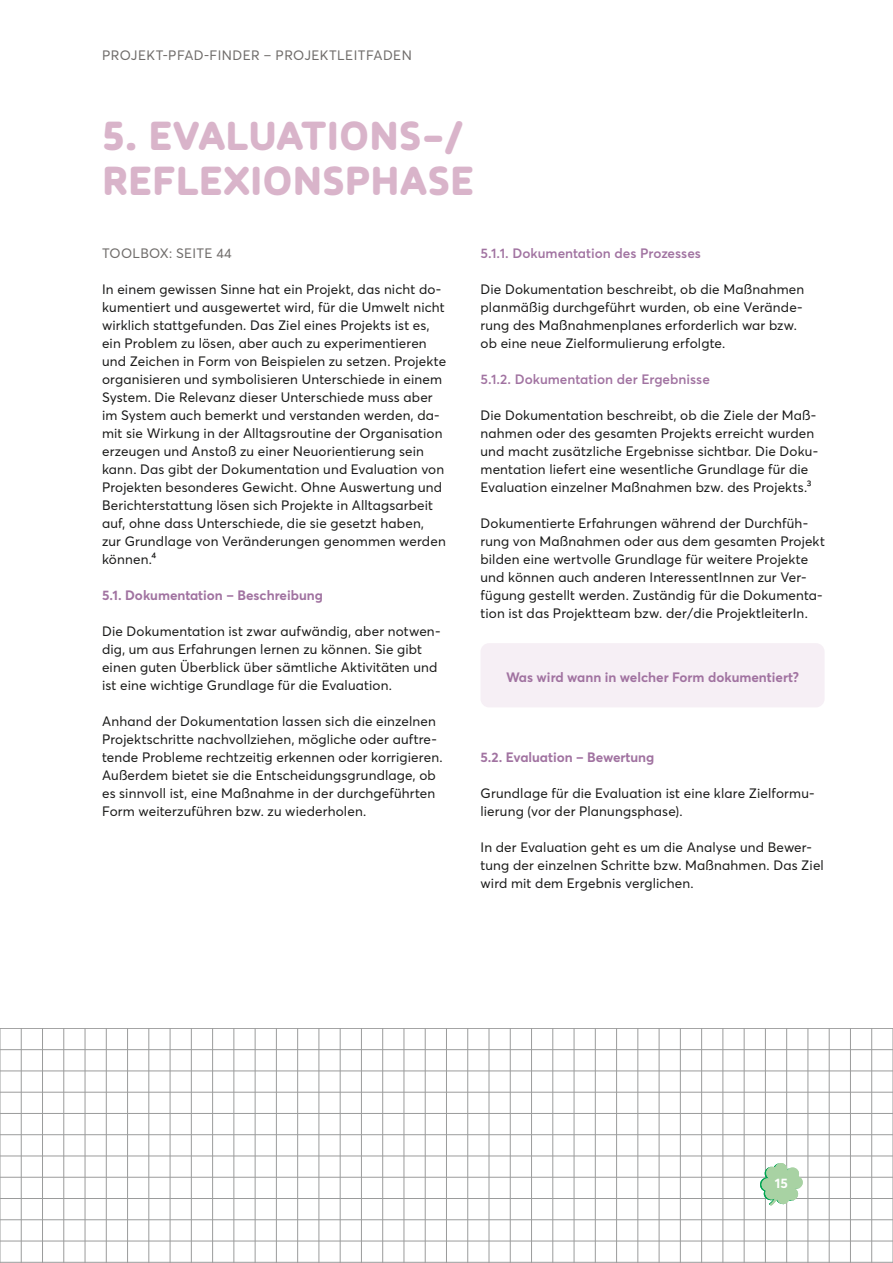
<style>
.page{position:relative;width:893px;height:1263px;background:#fff}
.page>*{position:absolute;margin:0;border:0;box-sizing:border-box;transform-origin:0 0}
.t1{font:900 40.5px/45px "Apoka";color:#d9b4ca}
.t2{font:13.5px/18px "Averta";letter-spacing:.015em;color:#191918}
.t3{font:700 13.5px "Averta";color:#a173a1}
.t4{font:600 13.5px "Averta";color:#a173a1}
.t5{font:13.5px "Averta";letter-spacing:.035em;color:#6f6c6a}
.t6{font:700 13.5px "Averta";color:#fff}
</style>
<div class="page">
<svg style="left:0;top:1028px;width:893px;height:235px"></svg>
<svg style="left:760px;top:1163px;width:43px;height:42px"></svg>
<div style="left:480px;top:643px;width:344px;height:64px;background:#f6eff5;border-radius:9px"></div>
<p class="t5" style="left:102px;top:46px;width:311px">PROJEKT-PFAD-FINDER – PROJEKTLEITFADEN</p>
<h1 class="t1" style="left:102px;top:113px;width:373px">5. EVALUATIONS-/<br>REFLEXIONSPHASE</h1>
<p class="t5" style="left:102px;top:244px;width:131px">TOOLBOX: SEITE 44</p>
<p class="t2" style="left:102px;top:280px;width:346px">In einem gewissen Sinne hat ein Projekt, das nicht do&shy;kumentiert und ausgewertet wird, für die Umwelt nicht wirklich stattgefunden. Das Ziel eines Projekts ist es, ein Problem zu lösen, aber auch zu experimentieren und Zeichen in Form von Beispielen zu setzen. Projekte organisieren und symbolisieren Unterschiede in einem System. Die Relevanz dieser Unterschiede muss aber im System auch bemerkt und verstanden werden, da&shy;mit sie Wirkung in der Alltagsroutine der Organisation erzeugen und Anstoß zu einer Neuorientierung sein kann. Das gibt der Dokumentation und Evaluation von Projekten besonderes Gewicht. Ohne Auswertung und Berichterstattung lösen sich Projekte in Alltagsarbeit auf, ohne dass Unterschiede, die sie gesetzt haben, zur Grundlage von Veränderungen genommen werden können.4</p>
<p class="t3" style="left:102px;top:586px;width:222px">5.1. Dokumentation – Beschreibung</p>
<p class="t2" style="left:102px;top:622px;width:340px">Die Dokumentation ist zwar aufwändig, aber notwen&shy;dig, um aus Erfahrungen lernen zu können. Sie gibt einen guten Überblick über sämtliche Aktivitäten und ist eine wichtige Grundlage für die Evaluation.</p>
<p class="t2" style="left:102px;top:712px;width:340px">Anhand der Dokumentation lassen sich die einzelnen Projektschritte nachvollziehen, mögliche oder auftre&shy;tende Probleme rechtzeitig erkennen oder korrigieren.<br>Außerdem bietet sie die Entscheidungsgrundlage, ob es sinnvoll ist, eine Maßnahme in der durchgeführten Form weiterzuführen bzw. zu wiederholen.</p>
<p class="t4" style="left:480px;top:244px;width:222px">5.1.1. Dokumentation des Prozesses</p>
<p class="t2" style="left:480px;top:280px;width:325px">Die Dokumentation beschreibt, ob die Maßnahmen planmäßig durchgeführt wurden, ob eine Verände&shy;rung des Maßnahmenplanes erforderlich war bzw. ob eine neue Zielformulierung erfolgte.</p>
<p class="t4" style="left:480px;top:370px;width:231px">5.1.2. Dokumentation der Ergebnisse</p>
<p class="t2" style="left:480px;top:406px;width:339px">Die Dokumentation beschreibt, ob die Ziele der Maß&shy;nahmen oder des gesamten Projekts erreicht wurden und macht zusätzliche Ergebnisse sichtbar. Die Doku&shy;mentation liefert eine wesentliche Grundlage für die Evaluation einzelner Maßnahmen bzw. des Projekts.3</p>
<p class="t2" style="left:480px;top:514px;width:346px">Dokumentierte Erfahrungen während der Durchfüh&shy;rung von Maßnahmen oder aus dem gesamten Projekt bilden eine wertvolle Grundlage für weitere Projekte und können auch anderen InteressentInnen zur Ver&shy;fügung gestellt werden. Zuständig für die Dokumenta&shy;tion ist das Projektteam bzw. der/die ProjektleiterIn.</p>
<p class="t3" style="left:506px;top:668px;width:295px">Was wird wann in welcher Form dokumentiert?</p>
<p class="t3" style="left:480px;top:748px;width:175px">5.2. Evaluation – Bewertung</p>
<p class="t2" style="left:480px;top:784px;width:336px">Grundlage für die Evaluation ist eine klare Zielformu&shy;lierung (vor der Planungsphase).</p>
<p class="t2" style="left:480px;top:838px;width:345px">In der Evaluation geht es um die Analyse und Bewer&shy;tung der einzelnen Schritte bzw. Maßnahmen. Das Ziel wird mit dem Ergebnis verglichen.</p>
<p class="t6" style="left:775px;top:1174px;width:14px">15</p>
</div>
